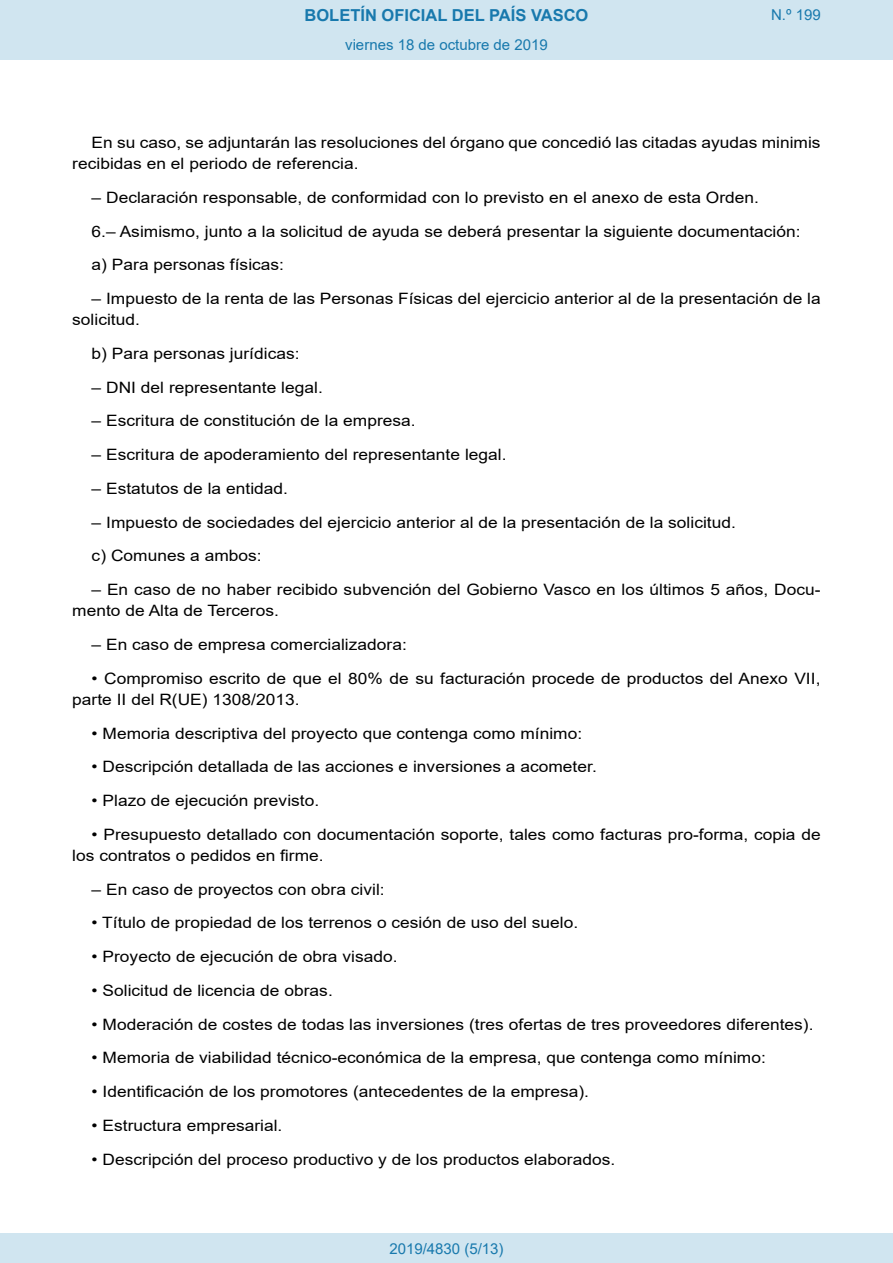
<style>
.page{position:relative;width:893px;height:1263px;background:#fff}
.page>*{position:absolute;margin:0;border:0;box-sizing:border-box;transform-origin:0 0}
.t1{font:700 16.5px "Arial";color:#1879ad}
.BOPVDetalle{font:15.6px/21px "Arial";color:#000;scale:1.11 1}
.Paginacion_Centro{font:15px "Arial";color:#1879ad}
</style>
<div class="page">
<div style="left:0;top:0;width:893px;height:60px;background:#d0e5f0"></div>
<div style="left:0;top:1233px;width:893px;height:30px;background:#d0e5f0"></div>
<p class="t1" style="left:305px;top:3px;width:285px">BOLETÍN OFICIAL DEL PAÍS VASCO</p>
<p class="Paginacion_Centro" style="left:345px;top:35px;width:204px">viernes 18 de octubre de 2019</p>
<p class="Paginacion_Centro" style="left:771px;top:5px;width:51px">N.º 199</p>
<p class="BOPVDetalle" style="left:72px;top:132px;width:676px;text-indent:19px">En su caso, se adjuntarán las resoluciones del órgano que concedió las citadas ayudas minimis recibidas en el periodo de referencia.</p>
<p class="BOPVDetalle" style="left:92px;top:187px;width:603px">– Declaración responsable, de conformidad con lo previsto en el anexo de esta Orden.</p>
<p class="BOPVDetalle" style="left:92px;top:221px;width:640px">6.– Asimismo, junto a la solicitud de ayuda se deberá presentar la siguiente documentación:</p>
<p class="BOPVDetalle" style="left:92px;top:254px;width:175px">a) Para personas físicas:</p>
<p class="BOPVDetalle" style="left:72px;top:288px;width:676px;text-indent:19px">– Impuesto de la renta de las Personas Físicas del ejercicio anterior al de la presentación de la solicitud.</p>
<p class="BOPVDetalle" style="left:92px;top:343px;width:189px">b) Para personas jurídicas:</p>
<p class="BOPVDetalle" style="left:92px;top:377px;width:210px">– DNI del representante legal.</p>
<p class="BOPVDetalle" style="left:92px;top:410px;width:293px">– Escritura de constitución de la empresa.</p>
<p class="BOPVDetalle" style="left:92px;top:444px;width:375px">– Escritura de apoderamiento del representante legal.</p>
<p class="BOPVDetalle" style="left:92px;top:478px;width:178px">– Estatutos de la entidad.</p>
<p class="BOPVDetalle" style="left:92px;top:512px;width:582px">– Impuesto de sociedades del ejercicio anterior al de la presentación de la solicitud.</p>
<p class="BOPVDetalle" style="left:92px;top:545px;width:155px">c) Comunes a ambos:</p>
<p class="BOPVDetalle" style="left:72px;top:579px;width:676px;text-indent:19px">– En caso de no haber recibido subvención del Gobierno Vasco en los últimos 5 años, Docu&shy;mento de Alta de Terceros.</p>
<p class="BOPVDetalle" style="left:92px;top:634px;width:285px">– En caso de empresa comercializadora:</p>
<p class="BOPVDetalle" style="left:72px;top:668px;width:675px;text-indent:19px">• Compromiso escrito de que el 80% de su facturación procede de productos del Anexo VII, parte II del R(UE) 1308/2013.</p>
<p class="BOPVDetalle" style="left:92px;top:722px;width:443px">• Memoria descriptiva del proyecto que contenga como mínimo:</p>
<p class="BOPVDetalle" style="left:92px;top:756px;width:457px">• Descripción detallada de las acciones e inversiones a acometer.</p>
<p class="BOPVDetalle" style="left:92px;top:790px;width:207px">• Plazo de ejecución previsto.</p>
<p class="BOPVDetalle" style="left:72px;top:824px;width:676px;text-indent:19px">• Presupuesto detallado con documentación soporte, tales como facturas pro-forma, copia de los contratos o pedidos en firme.</p>
<p class="BOPVDetalle" style="left:92px;top:878px;width:266px">– En caso de proyectos con obra civil:</p>
<p class="BOPVDetalle" style="left:92px;top:912px;width:440px">• Título de propiedad de los terrenos o cesión de uso del suelo.</p>
<p class="BOPVDetalle" style="left:92px;top:946px;width:277px">• Proyecto de ejecución de obra visado.</p>
<p class="BOPVDetalle" style="left:92px;top:980px;width:219px">• Solicitud de licencia de obras.</p>
<p class="BOPVDetalle" style="left:92px;top:1013px;width:652px">• Moderación de costes de todas las inversiones (tres ofertas de tres proveedores diferentes).</p>
<p class="BOPVDetalle" style="left:92px;top:1047px;width:609px">• Memoria de viabilidad técnico-económica de la empresa, que contenga como mínimo:</p>
<p class="BOPVDetalle" style="left:92px;top:1081px;width:450px">• Identificación de los promotores (antecedentes de la empresa).</p>
<p class="BOPVDetalle" style="left:92px;top:1115px;width:173px">• Estructura empresarial.</p>
<p class="BOPVDetalle" style="left:92px;top:1148px;width:473px">• Descripción del proceso productivo y de los productos elaborados.</p>
<p class="Paginacion_Centro" style="left:389px;top:1238px;width:116px">2019/4830 (5/13)</p>
</div>
